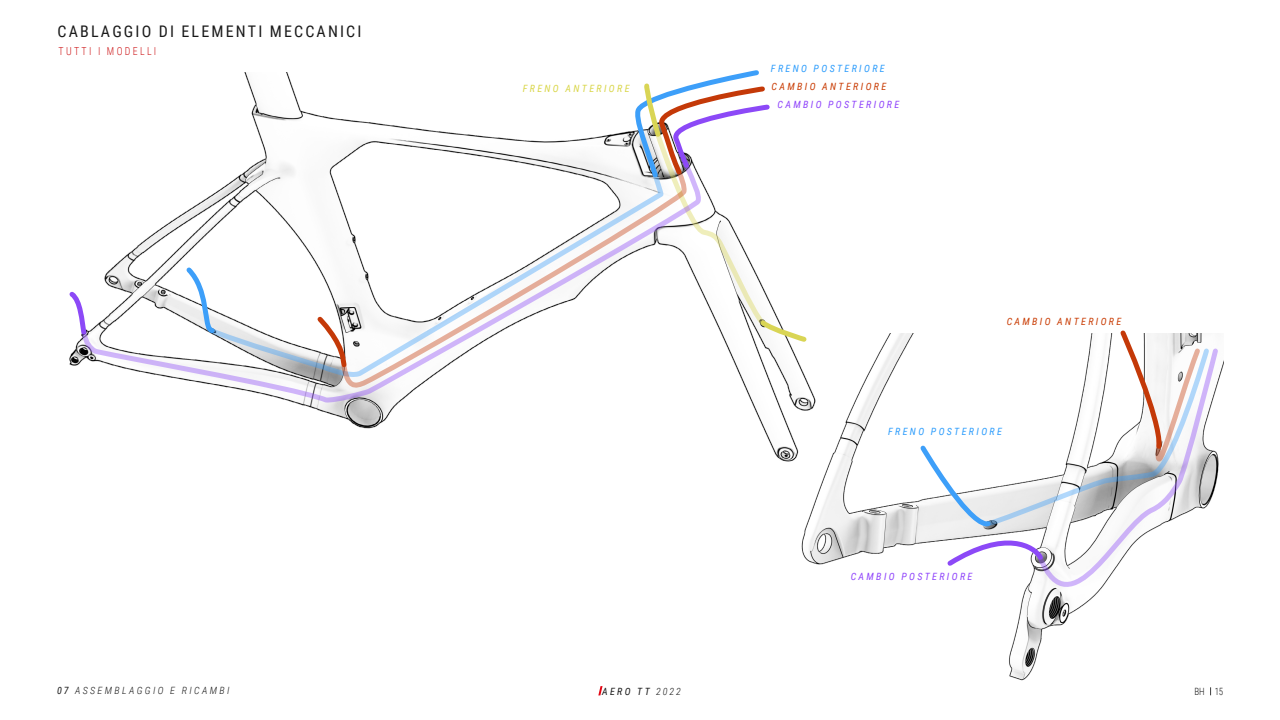
<style>
.page{position:relative;width:1280px;height:720px;background:#fff}
.page>*{position:absolute;margin:0;border:0;box-sizing:border-box;transform-origin:0 0}
.t1{font:16px "Roboto Condensed";letter-spacing:.135em;color:#1a1a1a}
.t2{font:300 11px "Roboto Condensed";letter-spacing:.235em;color:#cd1719;scale:.9 1}
.t3{font:italic 10px "Roboto Condensed";letter-spacing:.235em;color:#8f44fb}
.t4{font:italic 10px "Roboto Condensed";letter-spacing:.235em;color:#2e9dfc}
.t5{font:italic 10px "Roboto Condensed";letter-spacing:.235em;color:#c93d05}
.t6{font:italic 300 10px "Roboto Condensed";letter-spacing:.235em;color:#1a1a1a}
.t7{font:italic 10px "Roboto Condensed";letter-spacing:.235em;color:#d9d64a}
.t8{font:italic 10px "Roboto Condensed";letter-spacing:.235em;color:#1a1a1a}
.t9{font:300 10px "Roboto Condensed";color:#1a1a1a;scale:.9 1}
.s1{font-weight:400}
.s2{font-weight:300}
</style>
<div class="page">
<svg style="left:598px;top:686px;width:5px;height:9px"></svg>
<img style="left:69px;top:72px;width:561px;height:357px">
<img style="left:726px;top:334px;width:498px;height:347px">
<svg style="left:1118px;top:330px;width:86px;height:16px"></svg>
<svg style="left:984px;top:346px;width:50px;height:97px"></svg>
<svg style="left:1034px;top:346px;width:186px;height:242px"></svg>
<svg style="left:918px;top:443px;width:129px;height:127px"></svg>
<svg style="left:630px;top:70px;width:179px;height:274px"></svg>
<svg style="left:78px;top:159px;width:622px;height:245px"></svg>
<svg style="left:315px;top:314px;width:35px;height:57px"></svg>
<svg style="left:182px;top:263px;width:37px;height:74px"></svg>
<svg style="left:69px;top:287px;width:21px;height:51px"></svg>
<h1 class="t1" style="left:58px;top:20px;width:305px">CABLAGGIO DI ELEMENTI MECCANICI</h1>
<p class="t2" style="left:59px;top:43px;width:110px">TUTTI I MODELLI</p>
<p class="t6" style="left:57px;top:684px;width:174px"><span class="s1">07</span> ASSEMBLAGGIO E RICAMBI</p>
<p class="t7" style="left:523px;top:81px;width:108px">FRENO ANTERIORE</p>
<p class="t4" style="left:771px;top:62px;width:115px">FRENO POSTERIORE</p>
<p class="t5" style="left:772px;top:79px;width:116px">CAMBIO ANTERIORE</p>
<p class="t3" style="left:778px;top:97px;width:123px">CAMBIO POSTERIORE</p>
<p class="t5" style="left:1007px;top:315px;width:116px">CAMBIO ANTERIORE</p>
<p class="t4" style="left:888px;top:425px;width:115px">FRENO POSTERIORE</p>
<p class="t3" style="left:851px;top:569px;width:123px">CAMBIO POSTERIORE</p>
<p class="t8" style="left:602px;top:685px;width:81px">AERO TT <span class="s2">2022</span></p>
<p class="t9" style="left:1194px;top:685px;width:34px">BH 15</p>
</div>
